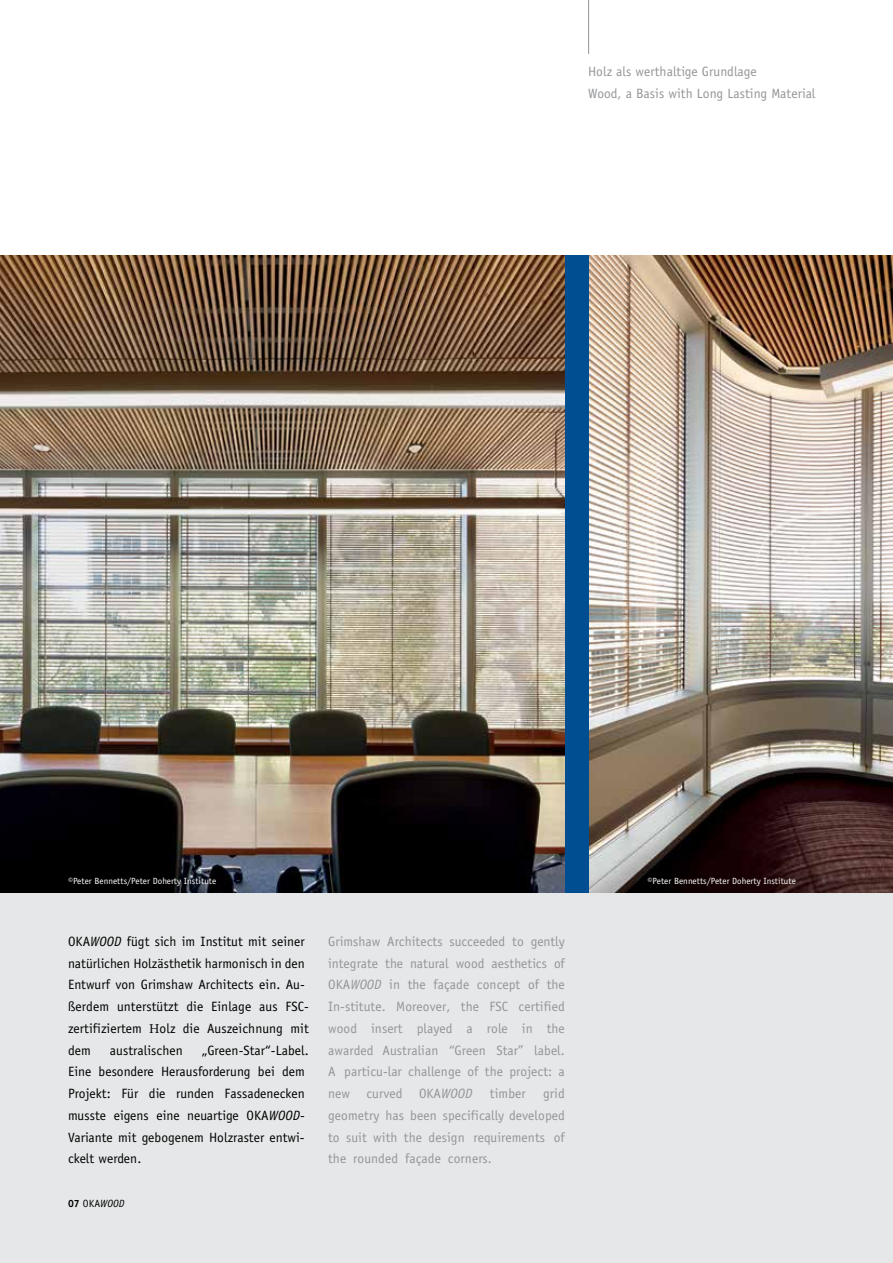
<style>
.page{position:relative;width:893px;height:1263px;background:#fff}
.page>*{position:absolute;margin:0;border:0;box-sizing:border-box;transform-origin:0 0}
.t1{font:13.5px/21.8px "Officina Sans";letter-spacing:.005em;color:#939598;text-align:justify}
.t2{font:13.5px/21.8px "Officina Sans";letter-spacing:.005em;color:#000}
.t3{font:italic 10.5px "Officina Sans";color:#000}
.t4{font:9px "Officina Sans";letter-spacing:.005em;color:#fff}
.s1{font-style:italic}
.s2{font-family:"Minion Pro"}
.s3{font-weight:700;font-style:normal}
.s4{font-style:normal}
</style>
<div class="page">
<img style="left:0;top:255px;width:565px;height:638px">
<img style="left:588px;top:255px;width:305px;height:638px">
<div style="left:565px;top:255px;width:23px;height:638px;background:#004e92"></div>
<div style="left:0;top:893px;width:893px;height:370px;background:#e6e7e8"></div>
<hr style="left:588px;top:0;width:1px;height:54px;background:#939598">
<p class="t1" style="left:588px;top:60px;width:229px">Holz als werthaltige Grundlage<br>Wood, a Basis with Long Lasting Material</p>
<p class="t4" style="left:68px;top:875px;width:150px">©Peter Bennetts/Peter Doherty Institute</p>
<p class="t2" style="left:68px;top:930px;width:242px">OKA<span class="s1">WOOD</span> fügt sich im Institut mit seiner natürlichen Holzästhetik harmonisch in den Entwurf von Grimshaw Architects ein. Au&shy;ßerdem unterstützt die Einlage aus FSC&shy;zertifiziertem <span class="s2">H</span>olz die Auszeichnung mit dem</p>
<p class="t2" style="left:68px;top:1039px;width:242px;text-indent:134px">„Green-Star“-Label.<br>Eine besondere Herausforderung bei dem<br>Projekt: Für die runden Fassadenecken musste eigens eine neuartige OKA<span class="s1">WOOD</span>-<br>Variante mit gebogenem Holzraster entwi&shy;ckelt werden.</p>
<p class="t2" style="left:110px;top:1039px;width:74px">australischen</p>
<p class="t3" style="left:68px;top:1197px;width:58px"><span class="s3">07</span> <span class="s4">OKA</span>WOOD</p>
<p class="t1" style="left:328px;top:930px;width:238px">Grimshaw Architects succeeded to gently integrate the natural wood aesthetics of OKA<span class="s1">WOOD</span> in the façade concept of the In-stitute. Moreover, the FSC certified wood insert played a role in the awarded Australian “Green Star” label.<br>A particu-lar challenge of the project: a new curved OKA<span class="s1">WOOD</span></p>
<p class="t1" style="left:328px;top:1083px;width:238px;text-indent:215px">grid geometry has been specifically developed to suit with the design requirements of the rounded façade corners.</p>
<p class="t1" style="left:490px;top:1083px;width:37px">timber</p>
<p class="t4" style="left:648px;top:875px;width:150px">©Peter Bennetts/Peter Doherty Institute</p>
</div>
